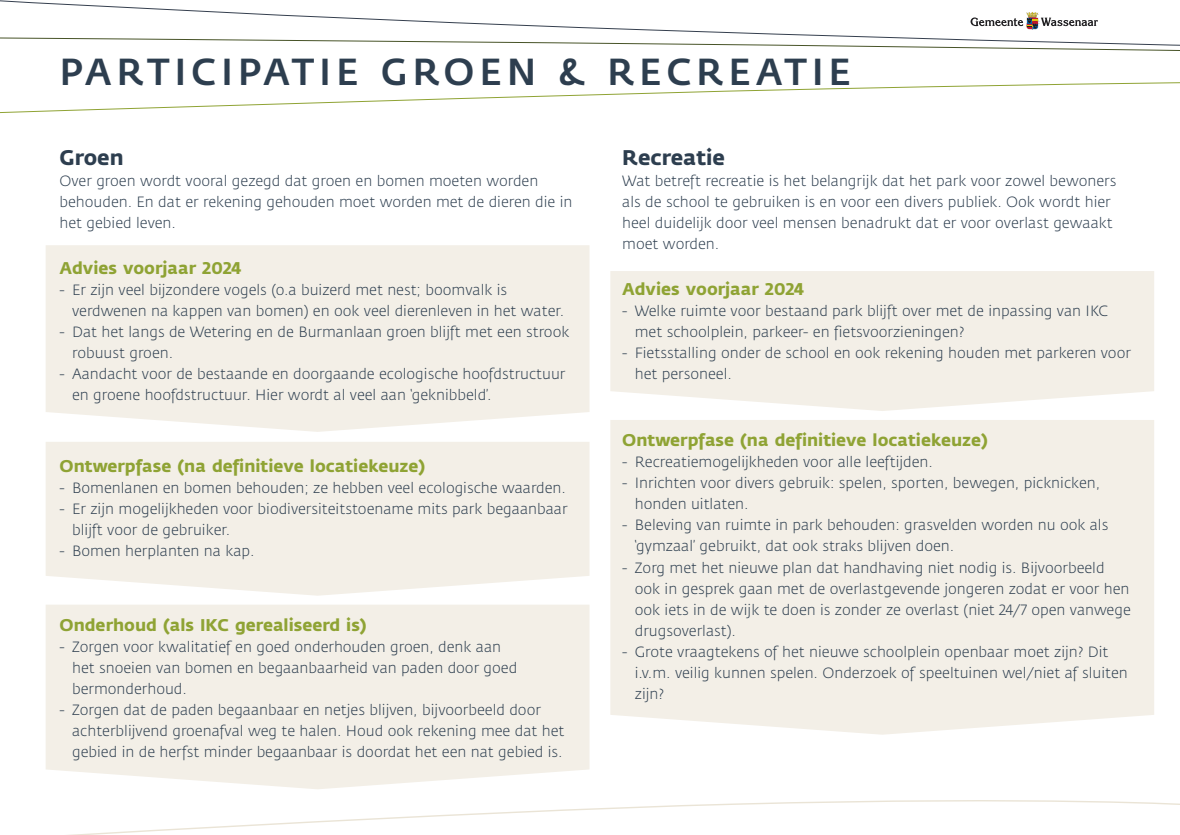
<style>
.page{position:relative;width:1180px;height:835px;background:#fff}
.page>*{position:absolute;margin:0;border:0;box-sizing:border-box;transform-origin:0 0}
.t1{font:500 37.24px "Fedra Sans";letter-spacing:.13em;color:#2d3e4f}
.t2{font:700 21px "Fedra Sans";color:#2d3e4f}
.t3{font:700 16.8px "Fedra Sans";color:#8fa334}
.t4{font:300 14.7px/21px "Fedra Sans";color:#2d3e4f}
</style>
<div class="page">
<svg style="left:86px;top:800px;width:1094px;height:34px"></svg>
<svg style="left:0;top:0;width:1098px;height:37px"></svg>
<svg style="left:0;top:37px;width:1180px;height:14px"></svg>
<svg style="left:970px;top:12px;width:127px;height:18px"></svg>
<svg style="left:0;top:82px;width:1180px;height:31px"></svg>
<div style="left:46px;top:245px;width:543px;height:187px;background:#f3efe7"></div>
<svg style="left:610px;top:271px;width:544px;height:140px;background:#f3f0e8"></svg>
<div style="left:610px;top:420px;width:544px;height:314px;background:#f3efe7"></div>
<div style="left:46px;top:442px;width:543px;height:153px;background:#f3efe7"></div>
<div style="left:46px;top:605px;width:543px;height:184px;background:#f3efe7"></div>
<h1 class="t1" style="left:60px;top:50px;width:793px">PARTICIPATIE GROEN &amp; RECREATIE</h1>
<h2 class="t2" style="left:60px;top:145px;width:66px">Groen</h2>
<p class="t4" style="left:60px;top:170px;width:514px">Over groen wordt vooral gezegd dat groen en bomen moeten worden behouden. En dat er rekening gehouden moet worden met de dieren die in het gebied leven.</p>
<p class="t3" style="left:60px;top:258px;width:183px">Advies voorjaar 2024</p>
<p class="t4" style="left:72px;top:280px;width:493px;text-indent:-13px">- Er zijn veel bijzondere vogels (o.a buizerd met nest; boomvalk is verdwenen na kappen van bomen) en ook veel dierenleven in het water.</p>
<p class="t4" style="left:72px;top:322px;width:499px;text-indent:-13px">- Dat het langs de Wetering en de Burmanlaan groen blijft met een strook robuust groen.</p>
<p class="t4" style="left:72px;top:364px;width:495px;text-indent:-13px">- Aandacht voor de bestaande en doorgaande ecologische hoofdstructuur en groene hoofdstructuur. Hier wordt al veel aan ‘geknibbeld’.</p>
<p class="t3" style="left:60px;top:455px;width:367px">Ontwerpfase (na definitieve locatiekeuze)</p>
<p class="t4" style="left:60px;top:477px;width:508px">- Bomenlanen en bomen behouden; ze hebben veel ecologische waarden.</p>
<p class="t4" style="left:72px;top:498px;width:497px;text-indent:-13px">- Er zijn mogelijkheden voor biodiversiteitstoename mits park begaanbaar blijft voor de gebruiker.</p>
<p class="t4" style="left:60px;top:540px;width:197px">- Bomen herplanten na kap.</p>
<p class="t3" style="left:60px;top:615px;width:309px">Onderhoud (als IKC gerealiseerd is)</p>
<p class="t4" style="left:72px;top:637px;width:446px;text-indent:-13px">- Zorgen voor kwalitatief en goed onderhouden groen, denk aan het snoeien van bomen en begaanbaarheid van paden door goed bermonderhoud.</p>
<p class="t4" style="left:72px;top:700px;width:494px;text-indent:-13px">- Zorgen dat de paden begaanbaar en netjes blijven, bijvoorbeeld door achterblijvend groenafval weg te halen. Houd ook rekening mee dat het gebied in de herfst minder begaanbaar is doordat het een nat gebied is.</p>
<h2 class="t2" style="left:622px;top:145px;width:104px">Recreatie</h2>
<p class="t4" style="left:622px;top:170px;width:496px">Wat betreft recreatie is het belangrijk dat het park voor zowel bewoners als de school te gebruiken is en voor een divers publiek. Ook wordt hier heel duidelijk door veel mensen benadrukt dat er voor overlast gewaakt moet worden.</p>
<p class="t3" style="left:622px;top:279px;width:183px">Advies voorjaar 2024</p>
<p class="t4" style="left:635px;top:301px;width:474px;text-indent:-13px">- Welke ruimte voor bestaand park blijft over met de inpassing van IKC met schoolplein, parkeer- en fietsvoorzieningen?</p>
<p class="t4" style="left:635px;top:343px;width:497px;text-indent:-13px">- Fietsstalling onder de school en ook rekening houden met parkeren voor het personeel.</p>
<p class="t3" style="left:622px;top:430px;width:367px">Ontwerpfase (na definitieve locatiekeuze)</p>
<p class="t4" style="left:622px;top:452px;width:312px">- Recreatiemogelijkheden voor alle leeftijden.</p>
<p class="t4" style="left:635px;top:473px;width:467px;text-indent:-13px">- Inrichten voor divers gebruik: spelen, sporten, bewegen, picknicken, honden uitlaten.</p>
<p class="t4" style="left:635px;top:515px;width:475px;text-indent:-13px">- Beleving van ruimte in park behouden: grasvelden worden nu ook als ‘gymzaal’ gebruikt, dat ook straks blijven doen.</p>
<p class="t4" style="left:635px;top:557px;width:497px;text-indent:-13px">- Zorg met het nieuwe plan dat handhaving niet nodig is. Bijvoorbeeld ook in gesprek gaan met de overlastgevende jongeren zodat er voor hen ook iets in de wijk te doen is zonder ze overlast (niet 24/7 open vanwege drugsoverlast).</p>
<p class="t4" style="left:635px;top:641px;width:494px;text-indent:-13px">- Grote vraagtekens of het nieuwe schoolplein openbaar moet zijn? Dit i.v.m. veilig kunnen spelen. Onderzoek of speeltuinen wel/niet af sluiten zijn?</p>
</div>
